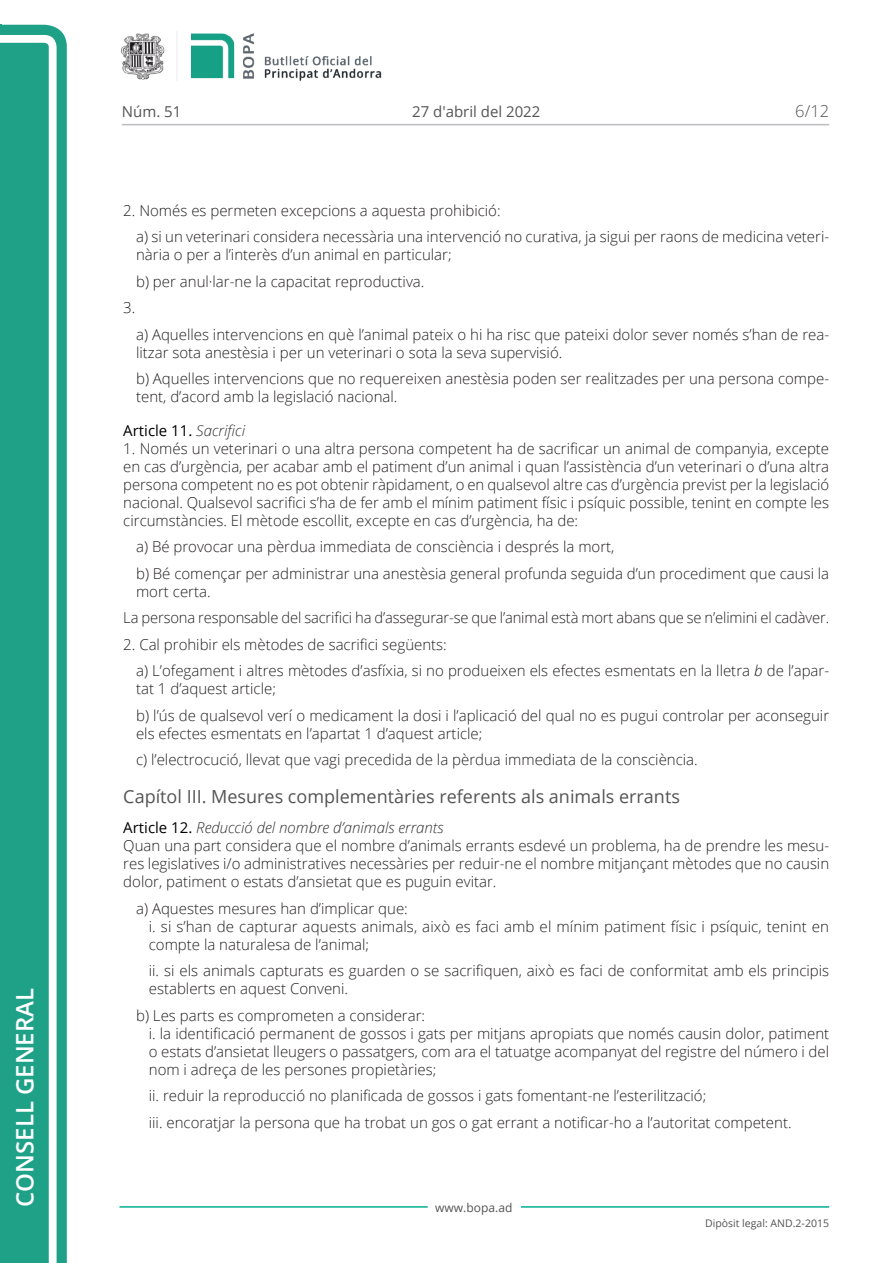
<style>
.page{position:relative;width:893px;height:1263px;background:#fff}
.page>*{position:absolute;margin:0;border:0;box-sizing:border-box;transform-origin:0 0}
.t1{font:600 24px "Open Sans";color:#fff}
.Titol_6{font:18px "Open Sans";color:#545454}
.t2{font:300 16.5px "Open Sans";color:#545454}
.Body_text_i{font:300 15px/18px "Open Sans";color:#231f20}
.Body_text{font:300 15px/18px "Open Sans";color:#231f20;text-align:justify}
.Body_text_ii{font:300 15px/18px "Open Sans";color:#231f20}
.Body_text_NOS{font:300 15px "Open Sans";color:#231f20}
.Titol_7{font:italic 300 15px "Open Sans";color:#303030}
.t3{font:15px "Open Sans";color:#545454}
.Titol_7-2{font:15px "Open Sans";color:#000}
.t4{font:12px "Open Sans";color:#545454}
.t5{font:10.5px "Open Sans";color:#545454}
.s1{font-weight:300;font-style:italic;color:#303030}
.s2{font-style:italic}
.s3{font-weight:400;font-style:normal;color:#000}
</style>
<div class="page">
<svg style="left:0;top:25px;width:67px;height:1238px;fill:#1ea187"></svg>
<div style="left:0;top:43px;width:49px;height:1220px;background:#1ea187"></div>
<img style="left:122px;top:32px;width:260px;height:49px">
<hr style="left:119px;top:1206px;width:309px;height:2px;background:#00ae91">
<hr style="left:521px;top:1206px;width:308px;height:2px;background:#00ae91">
<hr style="left:122px;top:124px;width:707px;height:1px;background:#bcbdc0">
<h1 class="t1" style="left:8px;top:1207px;width:220px;rotate:-90deg">Consell General</h1>
<p class="t3" style="left:122px;top:102px;width:61px">Núm. 51</p>
<p class="t3" style="left:412px;top:102px;width:130px">27 d'abril del 2022</p>
<p class="t2" style="left:795px;top:100px;width:35px">6/12</p>
<p class="Body_text" style="left:123px;top:201px;width:379px">2. Només es permeten excepcions a aquesta prohibició:</p>
<p class="Body_text_i" style="left:136px;top:227px;width:695px">a) si un veterinari considera necessària una intervenció no curativa, ja sigui per raons de medicina veteri&shy;nària o per a l’interès d’un animal en particular;</p>
<p class="Body_text_i" style="left:136px;top:272px;width:290px">b) per anul·lar-ne la capacitat reproductiva.</p>
<p class="Body_text" style="left:123px;top:298px;width:14px">3.</p>
<p class="Body_text_i" style="left:136px;top:325px;width:695px">a) Aquelles intervencions en què l’animal pateix o hi ha risc que pateixi dolor sever només s’han de rea&shy;litzar sota anestèsia i per un veterinari o sota la seva supervisió.</p>
<p class="Body_text_i" style="left:136px;top:369px;width:695px">b) Aquelles intervencions que no requereixen anestèsia poden ser realitzades per una persona compe&shy;tent, d’acord amb la legislació nacional.</p>
<p class="Titol_7-2" style="left:123px;top:420px;width:123px">Article 11. <span class="s1">Sacrifici</span></p>
<p class="Body_text" style="left:123px;top:439px;width:707px">1. Només un veterinari o una altra persona competent ha de sacrificar un animal de companyia, excepte en cas d’urgència, per acabar amb el patiment d’un animal i quan l’assistència d’un veterinari o d’una altra persona competent no es pot obtenir ràpidament, o en qualsevol altre cas d’urgència previst per la legislació nacional. Qualsevol sacrifici s’ha de fer amb el mínim patiment físic i psíquic possible, tenint en compte les circumstàncies. El mètode escollit, excepte en cas d’urgència, ha de:</p>
<p class="Body_text_i" style="left:136px;top:538px;width:480px">a) Bé provocar una pèrdua immediata de consciència i després la mort,</p>
<p class="Body_text_i" style="left:136px;top:564px;width:695px">b) Bé començar per administrar una anestèsia general profunda seguida d’un procediment que causi la mort certa.</p>
<p class="Body_text" style="left:123px;top:609px;width:707px">La persona responsable del sacrifici ha d’assegurar-se que l’animal està mort abans que se n’elimini el cadàver.</p>
<p class="Body_text" style="left:123px;top:635px;width:325px">2. Cal prohibir els mètodes de sacrifici següents:</p>
<p class="Body_text_i" style="left:136px;top:662px;width:695px">a) L’ofegament i altres mètodes d’asfíxia, si no produeixen els efectes esmentats en la lletra <span class="s2">b</span> de l’apar&shy;tat 1 d’aquest article;</p>
<p class="Body_text_i" style="left:136px;top:706px;width:695px">b) l’ús de qualsevol verí o medicament la dosi i l’aplicació del qual no es pugui controlar per aconseguir els efectes esmentats en l’apartat 1 d’aquest article;</p>
<p class="Body_text_i" style="left:136px;top:751px;width:563px">c) l’electrocució, llevat que vagi precedida de la pèrdua immediata de la consciència.</p>
<p class="Titol_6" style="left:123px;top:785px;width:558px">Capítol III. Mesures complementàries referents als animals errants</p>
<p class="Titol_7" style="left:123px;top:817px;width:322px"><span class="s3">Article 12.</span> Reducció del nombre d’animals errants</p>
<p class="Body_text" style="left:123px;top:836px;width:707px">Quan una part considera que el nombre d’animals errants esdevé un problema, ha de prendre les mesu&shy;res legislatives i/o administratives necessàries per reduir-ne el nombre mitjançant mètodes que no causin dolor, patiment o estats d’ansietat que es puguin evitar.</p>
<p class="Body_text_NOS" style="left:136px;top:898px;width:273px">a) Aquestes mesures han d’implicar que:</p>
<p class="Body_text_ii" style="left:149px;top:917px;width:682px">i. si s’han de capturar aquests animals, això es faci amb el mínim patiment físic i psíquic, tenint en compte la naturalesa de l’animal;</p>
<p class="Body_text_ii" style="left:149px;top:961px;width:682px">ii. si els animals capturats es guarden o se sacrifiquen, això es faci de conformitat amb els principis establerts en aquest Conveni.</p>
<p class="Body_text_NOS" style="left:136px;top:1005px;width:291px">b) Les parts es comprometen a considerar:</p>
<p class="Body_text_ii" style="left:149px;top:1024px;width:682px;text-align:justify">i. la identificació permanent de gossos i gats per mitjans apropiats que només causin dolor, patiment o estats d’ansietat lleugers o passatgers, com ara el tatuatge acompanyat del registre del número i del nom i adreça de les persones propietàries;</p>
<p class="Body_text_ii" style="left:149px;top:1086px;width:559px">ii. reduir la reproducció no planificada de gossos i gats fomentant-ne l’esterilització;</p>
<p class="Body_text_ii" style="left:149px;top:1113px;width:644px">iii. encoratjar la persona que ha trobat un gos o gat errant a notificar-ho a l’autoritat competent.</p>
<p class="t4" style="left:435px;top:1199px;width:79px">www.bopa.ad</p>
<p class="t5" style="left:705px;top:1216px;width:125px">Dipòsit legal: AND.2-2015</p>
</div>
